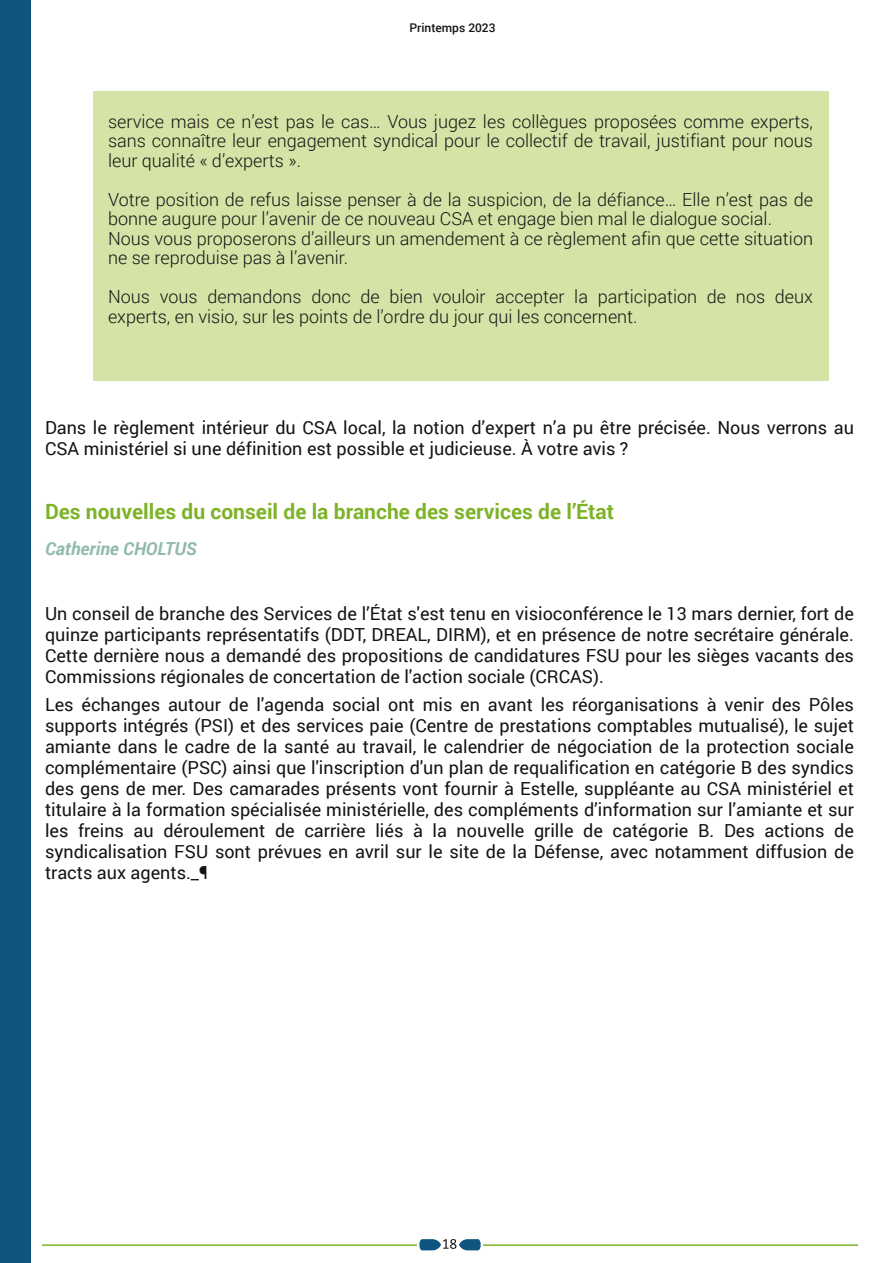
<style>
.page{position:relative;width:893px;height:1263px;background:#fff}
.page>*{position:absolute;margin:0;border:0;box-sizing:border-box;transform-origin:0 0}
.t1{font:700 21px "Roboto";color:#7eb328}
.t2{font:18px/21px "Roboto";color:#161413;text-align:justify}
.t3{font:300 18px/19.5px "Roboto";color:#161413}
.t4{font:italic 700 18px "Roboto";color:#93bbad}
.t5{font:500 12px "Roboto";color:#161413}
</style>
<div class="page">
<div style="left:0;top:0;width:30px;height:1263px;background:#0f567f"></div>
<hr style="left:42px;top:1244px;width:375px;height:2px;background:#7eb328">
<svg style="left:419px;top:1239px;width:62px;height:11px"></svg>
<hr style="left:483px;top:1244px;width:375px;height:2px;background:#7eb328">
<div style="left:93px;top:92px;width:735px;height:289px;background:#d5e3a7"></div>
<p class="t5" style="left:410px;top:19px;width:88px">Printemps 2023</p>
<p class="t3" style="left:108px;top:111px;width:706px;text-align:justify">service mais ce n’est pas le cas… Vous jugez les collègues proposées comme experts, sans connaître leur engagement syndical pour le collectif de travail, justifiant pour nous leur qualité « d’experts ».</p>
<p class="t3" style="left:108px;top:189px;width:706px">Votre position de refus laisse penser à de la suspicion, de la défiance… Elle n’est pas de bonne augure pour l’avenir de ce nouveau CSA et engage bien mal le dialogue social.<br>Nous vous proposerons d’ailleurs un amendement à ce règlement afin que cette situation ne se reproduise pas à l’avenir.</p>
<p class="t3" style="left:108px;top:286px;width:706px">Nous vous demandons donc de bien vouloir accepter la participation de nos deux experts, en visio, sur les points de l’ordre du jour qui les concernent.</p>
<p class="t2" style="left:45px;top:416px;width:810px">Dans le règlement intérieur du CSA local, la notion d’expert n’a pu être précisée. Nous verrons au<br>CSA ministériel si une définition est possible et judicieuse. À votre avis ?</p>
<p class="t1" style="left:45px;top:497px;width:571px">Des nouvelles du conseil de la branche des services de l’État</p>
<p class="t4" style="left:45px;top:536px;width:153px">Catherine CHOLTUS</p>
<p class="t2" style="left:45px;top:602px;width:810px">Un conseil de branche des Services de l’État s'est tenu en visioconférence le 13 mars dernier, fort de quinze participants représentatifs (DDT, DREAL, DIRM), et en présence de notre secrétaire générale.<br>Cette dernière nous a demandé des propositions de candidatures FSU pour les sièges vacants des Commissions régionales de concertation de l'action sociale (CRCAS).</p>
<p class="t2" style="left:45px;top:694px;width:810px">Les échanges autour de l'agenda social ont mis en avant les réorganisations à venir des Pôles supports intégrés (PSI) et des services paie (Centre de prestations comptables mutualisé), le sujet amiante dans le cadre de la santé au travail, le calendrier de négociation de la protection sociale complémentaire (PSC) ainsi que l'inscription d'un plan de requalification en catégorie B des syndics des gens de mer. Des camarades présents vont fournir à Estelle, suppléante au CSA ministériel et titulaire à la formation spécialisée ministérielle, des compléments d’information sur l’amiante et sur les freins au déroulement de carrière liés à la nouvelle grille de catégorie B. Des actions de syndicalisation FSU sont prévues en avril sur le site de la Défense, avec notamment diffusion de tracts aux agents._¶</p>
</div>
